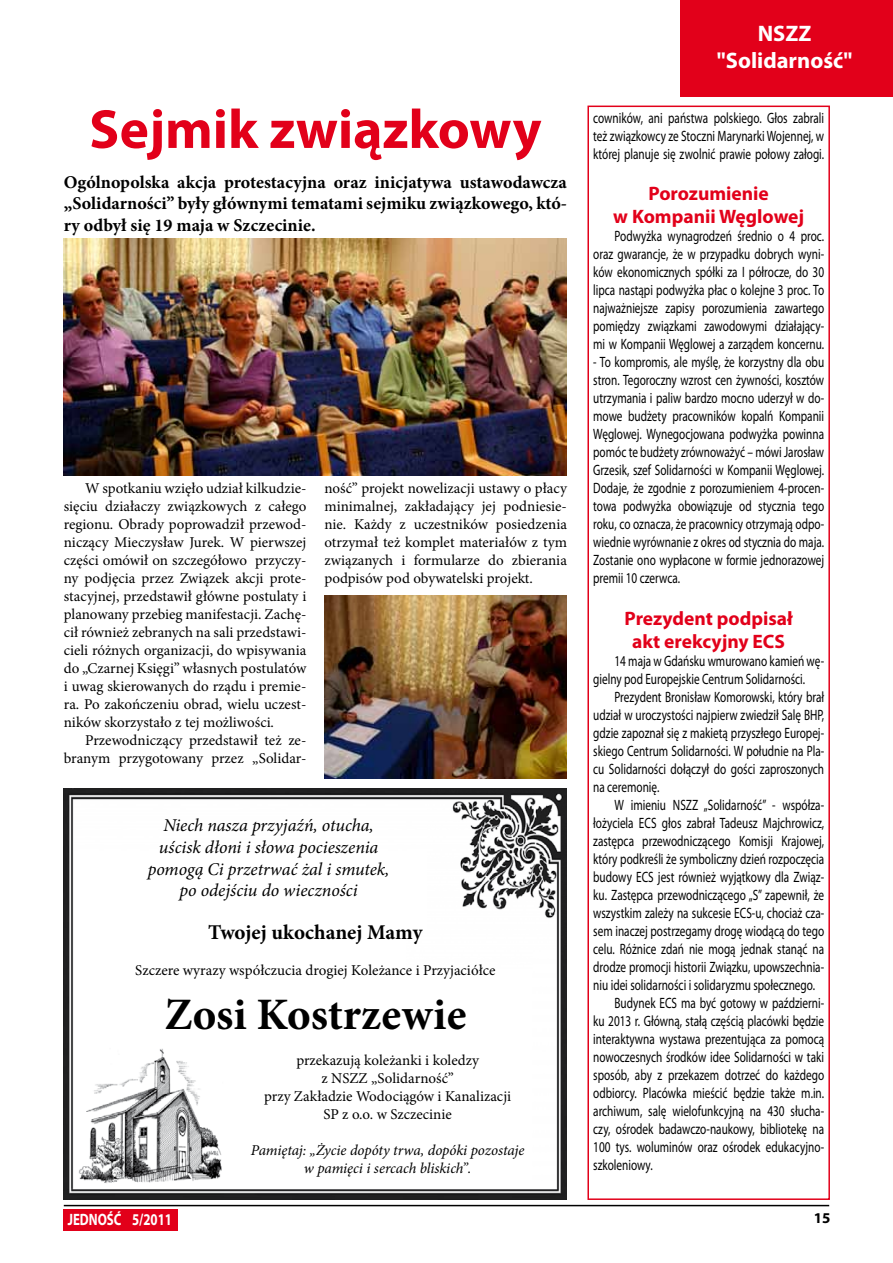
<style>
.page{position:relative;width:893px;height:1263px;background:#fff}
.page>*{position:absolute;margin:0;border:0;box-sizing:border-box;transform-origin:0 0}
.t1{font:700 55.5px "Myriad Pro";color:#e2001a}
.t2{font:700 45px "Minion Pro";color:#000}
.t3{font:700 22.5px/27px "Myriad Pro";color:#fff;text-align:center}
.t4{font:700 21px "Minion Pro";color:#000}
.t5{font:700 19.5px/23.4px "Myriad Pro";color:#e2001a;text-align:center}
.t6{font:700 18px/21.6px "Minion Pro";color:#000;text-align:justify}
.t7{font:italic 18px/21.6px "Minion Pro";letter-spacing:-.005em;color:#000;text-align:center}
.t8{font:700 16.5px "Myriad Pro";color:#fff;scale:.78 1}
.t9{font:15px/18px "Myriad Pro";color:#000;text-align:justify;scale:.75 1}
.t10{font:15px/18px "Minion Pro";color:#000;text-align:justify}
.t11{font:italic 15px/18px "Minion Pro";letter-spacing:-.005em;color:#000;text-align:center}
.t12{font:700 15px "Myriad Pro";color:#000}
</style>
<div class="page">
<div style="left:680px;top:0;width:213px;height:96px;background:#e2001a"></div>
<div style="left:64px;top:1209px;width:114px;height:21px;background:#e2001a"></div>
<hr style="left:64px;top:1205px;width:765px;height:1px;background:#000">
<img style="left:64px;top:788px;width:503px;height:411px">
<div style="left:587px;top:106px;width:243px;height:1094px;border:2px solid #e2001a"></div>
<img style="left:64px;top:238px;width:503px;height:238px">
<img style="left:324px;top:596px;width:243px;height:182px">
<h1 class="t1" style="left:89px;top:93px;width:454px">Sejmik związkowy</h1>
<p class="t6" style="left:64px;top:171px;width:505px">Ogólnopolska akcja protestacyjna oraz inicjatywa ustawodawcza „Solidarności” były głównymi tematami sejmiku związkowego, któ&shy;ry odbył się 19 maja w Szczecinie.</p>
<p class="t10" style="left:64px;top:479px;width:244px;text-indent:21px">W spotkaniu wzięło udział kilkudzie&shy;sięciu działaczy związkowych z całego regionu. Obrady poprowadził przewod&shy;niczący Mieczysław Jurek. W pierwszej części omówił on szczegółowo przyczy&shy;ny podjęcia przez Związek akcji prote&shy;stacyjnej, przedstawił główne postulaty i planowany przebieg manifestacji. Zachę&shy;cił również zebranych na sali przedstawi&shy;cieli różnych organizacji, do wpisywania do „Czarnej Księgi” własnych postulatów i uwag skierowanych do rządu i premie&shy;ra. Po zakończeniu obrad, wielu uczest&shy;ników skorzystało z tej możliwości.</p>
<p class="t10" style="left:64px;top:731px;width:244px;text-align:right">Przewodniczący przedstawił też ze&shy;branym przygotowany przez „Solidar-</p>
<p class="t10" style="left:324px;top:479px;width:244px">ność” projekt nowelizacji ustawy o płacy minimalnej, zakładający jej podniesie&shy;nie. Każdy z uczestników posiedzenia otrzymał też komplet materiałów z tym związanych i formularze do zbierania podpisów pod obywatelski projekt.</p>
<p class="t7" style="left:148px;top:815px;width:243px">Niech nasza przyjaźń, otucha, uścisk dłoni i słowa pocieszenia pomogą Ci przetrwać żal i smutek, po odejściu do wieczności</p>
<h3 class="t4" style="left:208px;top:918px;width:216px">Twojej ukochanej Mamy</h3>
<p class="t10" style="left:135px;top:961px;width:362px">Szczere wyrazy współczucia drogiej Koleżance i Przyjaciółce</p>
<h2 class="t2" style="left:164px;top:983px;width:304px">Zosi Kostrzewie</h2>
<p class="t10" style="left:264px;top:1051px;width:249px;text-align:center">przekazują koleżanki i koledzy<br>z NSZZ „Solidarność”<br>przy Zakładzie Wodociągów i Kanalizacji<br>SP z o.o. w Szczecinie</p>
<p class="t11" style="left:251px;top:1141px;width:275px">Pamiętaj: „Życie dopóty trwa, dopóki pozostaje w pamięci i sercach bliskich”.</p>
<h3 class="t3" style="left:717px;top:20px;width:137px">NSZZ "Solidarność"</h3>
<p class="t9" style="left:593px;top:108px;width:309px">cowników, ani państwa polskiego. Głos zabrali też związkowcy ze Stoczni Marynarki Wojennej, w której planuje się zwolnić prawie połowy załogi.</p>
<h3 class="t5" style="left:613px;top:181px;width:192px">Porozumienie<br>w Kompanii Węglowej</h3>
<p class="t9" style="left:593px;top:227px;width:309px;text-indent:21px">Podwyżka wynagrodzeń średnio o 4 proc. oraz gwarancje, że w przypadku dobrych wyni&shy;ków ekonomicznych spółki za I półrocze, do 30 lipca nastąpi podwyżka płac o kolejne 3 proc. To najważniejsze zapisy porozumienia zawartego pomiędzy związkami zawodowymi działający&shy;mi w Kompanii Węglowej a zarządem koncernu.</p>
<p class="t9" style="left:593px;top:353px;width:309px">- To kompromis, ale myślę, że korzystny dla obu stron. Tegoroczny wzrost cen żywności, kosztów utrzymania i paliw bardzo mocno uderzył w do&shy;mowe budżety pracowników kopalń Kompanii Węglowej. Wynegocjowana podwyżka powinna pomóc te budżety zrównoważyć – mówi Jarosław Grzesik, szef Solidarności w Kompanii Węglowej.<br>Dodaje, że zgodnie z porozumieniem 4-procen&shy;towa podwyżka obowiązuje od stycznia tego roku, co oznacza, że pracownicy otrzymają odpo&shy;wiednie wyrównanie z okres od stycznia do maja.<br>Zostanie ono wypłacone w formie jednorazowej premii 10 czerwca.</p>
<h3 class="t5" style="left:625px;top:606px;width:170px">Prezydent podpisał akt erekcyjny ECS</h3>
<p class="t9" style="left:593px;top:652px;width:309px;text-indent:21px">14 maja w Gdańsku wmurowano kamień wę&shy;gielny pod Europejskie Centrum Solidarności.</p>
<p class="t9" style="left:593px;top:688px;width:309px;text-indent:21px">Prezydent Bronisław Komorowski, który brał udział w uroczystości najpierw zwiedził Salę BHP, gdzie zapoznał się z makietą przyszłego Europej&shy;skiego Centrum Solidarności. W południe na Pla&shy;cu Solidarności dołączył do gości zaproszonych na ceremonię.</p>
<p class="t9" style="left:614px;top:796px;width:281px">W imieniu NSZZ „Solidarność” - współza-</p>
<p class="t9" style="left:593px;top:814px;width:309px">łożyciela ECS głos zabrał Tadeusz Majchrowicz,</p>
<p class="t9" style="left:593px;top:832px;width:309px">zastępca przewodniczącego Komisji Krajowej,</p>
<p class="t9" style="left:593px;top:850px;width:309px">który podkreśli że symboliczny dzień rozpoczęcia</p>
<p class="t9" style="left:593px;top:868px;width:309px">budowy ECS jest również wyjątkowy dla Związ-</p>
<p class="t9" style="left:593px;top:886px;width:309px">ku. Zastępca przewodniczącego „S” zapewnił, że</p>
<p class="t9" style="left:593px;top:904px;width:309px">wszystkim zależy na sukcesie ECS-u, chociaż cza-</p>
<p class="t9" style="left:593px;top:922px;width:309px">sem inaczej postrzegamy drogę wiodącą do tego</p>
<p class="t9" style="left:593px;top:940px;width:309px">celu. Różnice zdań nie mogą jednak stanąć na</p>
<p class="t9" style="left:593px;top:958px;width:309px">drodze promocji historii Związku, upowszechnia-</p>
<p class="t9" style="left:593px;top:976px;width:297px">niu idei solidarności i solidaryzmu społecznego.</p>
<p class="t9" style="left:614px;top:994px;width:281px">Budynek ECS ma być gotowy w październi-</p>
<p class="t9" style="left:593px;top:1012px;width:309px">ku 2013 r. Główną, stałą częścią placówki będzie</p>
<p class="t9" style="left:593px;top:1030px;width:309px">interaktywna wystawa prezentująca za pomocą</p>
<p class="t9" style="left:593px;top:1048px;width:309px">nowoczesnych środków idee Solidarności w taki</p>
<p class="t9" style="left:593px;top:1066px;width:309px">sposób, aby z przekazem dotrzeć do każdego</p>
<p class="t9" style="left:593px;top:1084px;width:309px">odbiorcy. Placówka mieścić będzie także m.in.</p>
<p class="t9" style="left:593px;top:1102px;width:309px">archiwum, salę wielofunkcyjną na 430 słucha-</p>
<p class="t9" style="left:593px;top:1120px;width:309px">czy, ośrodek badawczo-naukowy, bibliotekę na</p>
<p class="t9" style="left:593px;top:1138px;width:309px">100 tys. woluminów oraz ośrodek edukacyjno-</p>
<p class="t9" style="left:593px;top:1156px;width:81px">szkoleniowy.</p>
<p class="t8" style="left:68px;top:1208px;width:135px">JEDNOŚĆ 5/2011</p>
<p class="t12" style="left:814px;top:1208px;width:18px">15</p>
</div>
